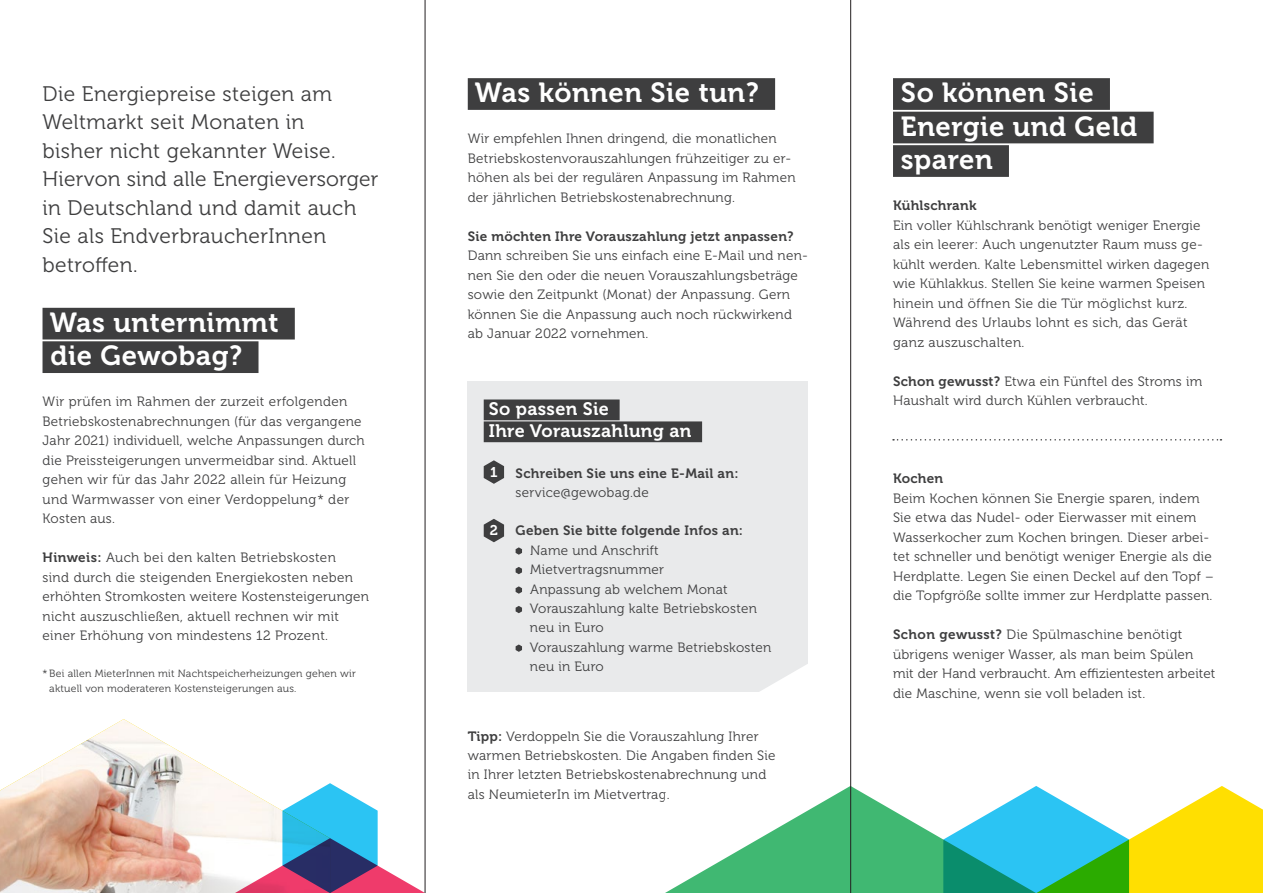
<style>
.page{position:relative;width:1263px;height:893px;background:#fff}
.page>*{position:absolute;margin:0;border:0;box-sizing:border-box;transform-origin:0 0}
.t1{font:27.45px/33.5px "Museo 700";letter-spacing:.02em;color:#fff}
._5_1_-_Fliesstext_9{font:21px/28.5px "Museo 300";letter-spacing:.02em;color:#3e3e3f}
.t2{font:18px/21.9px "Museo 700";letter-spacing:.02em;color:#fff}
._5_1_-_Fliesstext_9-2{font:14.1px "Museo 700";color:#fff}
._5_1_-_Fliesstext_9-3{font:13.5px/19.5px "Museo 300";letter-spacing:.02em;color:#3e3e3f}
._5_1_-_Fliesstext_9-4{font:13.5px "Museo 700";letter-spacing:.02em;color:#3e3e3f}
._5_1_-_Fliesstext_9-5{font:10.5px/15px "Museo 300";letter-spacing:.02em;color:#3e3e3f}
.s1{font-family:"Museo 700"}
</style>
<div class="page">
<div style="left:468px;top:381px;width:340px;height:310px;background:#e9eaeb"></div>
<div style="left:468px;top:78px;width:307px;height:32px;background:#3e3e3f"></div>
<svg style="left:516px;top:547px;width:6px;height:8px"></svg>
<svg style="left:516px;top:567px;width:6px;height:7px"></svg>
<svg style="left:516px;top:586px;width:6px;height:8px"></svg>
<svg style="left:516px;top:606px;width:6px;height:7px"></svg>
<svg style="left:516px;top:644px;width:6px;height:8px"></svg>
<div style="left:484px;top:399px;width:136px;height:21px;background:#3e3e3f"></div>
<div style="left:484px;top:421px;width:218px;height:21px;background:#3e3e3f"></div>
<div style="left:43px;top:308px;width:252px;height:31px;background:#3e3e3f"></div>
<div style="left:43px;top:341px;width:215px;height:32px;background:#3e3e3f"></div>
<div style="left:893px;top:78px;width:217px;height:32px;background:#3e3e3f"></div>
<div style="left:893px;top:112px;width:260px;height:31px;background:#3e3e3f"></div>
<div style="left:893px;top:145px;width:116px;height:32px;background:#3e3e3f"></div>
<img style="left:0;top:719px;width:235px;height:174px">
<svg style="left:665px;top:661px;width:598px;height:232px"></svg>
<svg style="left:124px;top:783px;width:301px;height:110px"></svg>
<svg style="left:893px;top:439px;width:328px;height:2px"></svg>
<svg style="left:484px;top:460px;width:20px;height:24px"></svg>
<svg style="left:484px;top:519px;width:20px;height:23px"></svg>
<hr style="left:425px;top:0;width:1px;height:893px;background:#231f20">
<hr style="left:850px;top:0;width:1px;height:893px;background:#231f20">
<p class="_5_1_-_Fliesstext_9" style="left:43px;top:80px;width:337px">Die Energiepreise steigen am<br>Weltmarkt seit Monaten in<br>bisher nicht gekannter Weise.<br>Hiervon sind alle Energieversorger in Deutschland und damit auch<br>Sie als EndverbraucherInnen betroffen.</p>
<p class="t1" style="left:50px;top:306px;width:230px">Was unternimmt</p>
<p class="t1" style="left:50px;top:339px;width:193px">die Gewobag?</p>
<p class="_5_1_-_Fliesstext_9-3" style="left:43px;top:392px;width:324px">Wir prüfen im Rahmen der zurzeit erfolgenden Betriebskostenabrechnungen (für das vergangene Jahr 2021) individuell, welche Anpassungen durch die Preissteigerungen unvermeidbar sind. Aktuell gehen wir für das Jahr 2022 allein für Heizung und Warmwasser von einer Verdoppelung* der Kosten aus.</p>
<p class="_5_1_-_Fliesstext_9-3" style="left:43px;top:548px;width:328px"><span class="s1">Hinweis:</span> Auch bei den kalten Betriebskosten<br>sind durch die steigenden Energiekosten neben erhöhten Stromkosten weitere Kostensteigerungen nicht auszuschließen, aktuell rechnen wir mit einer Erhöhung von mindestens 12 Prozent.</p>
<p class="_5_1_-_Fliesstext_9-5" style="left:49px;top:666px;width:308px;text-indent:-7px">* Bei allen MieterInnen mit Nachtspeicherheizungen gehen wir aktuell von moderateren Kostensteigerungen aus.</p>
<p class="t1" style="left:475px;top:76px;width:285px">Was können Sie tun?</p>
<p class="_5_1_-_Fliesstext_9-3" style="left:468px;top:129px;width:329px">Wir empfehlen Ihnen dringend, die monatlichen Betriebskostenvorauszahlungen frühzeitiger zu er&shy;höhen als bei der regulären Anpassung im Rahmen der jährlichen Betriebskostenabrechnung.</p>
<p class="_5_1_-_Fliesstext_9-3" style="left:468px;top:227px;width:342px"><span class="s1">Sie möchten Ihre Vorauszahlung jetzt anpassen?<br></span>Dann schreiben Sie uns einfach eine E-Mail und nen&shy;nen Sie den oder die neuen Vorauszahlungsbeträge sowie den Zeitpunkt (Monat) der Anpassung. Gern können Sie die Anpassung auch noch rückwirkend ab Januar 2022 vornehmen.</p>
<p class="t2" style="left:489px;top:398px;width:204px">So passen Sie<br>Ihre Vorauszahlung an</p>
<p class="_5_1_-_Fliesstext_9-2" style="left:490px;top:464px;width:9px">1</p>
<p class="_5_1_-_Fliesstext_9-2" style="left:490px;top:522px;width:10px">2</p>
<p class="_5_1_-_Fliesstext_9-4" style="left:516px;top:466px;width:224px">Schreiben Sie uns eine E-Mail an:</p>
<p class="_5_1_-_Fliesstext_9-3" style="left:516px;top:483px;width:135px">service@gewobag.de</p>
<p class="_5_1_-_Fliesstext_9-4" style="left:516px;top:523px;width:229px">Geben Sie bitte folgende Infos an:</p>
<p class="_5_1_-_Fliesstext_9-3" style="left:530px;top:541px;width:130px">Name und Anschrift</p>
<p class="_5_1_-_Fliesstext_9-3" style="left:530px;top:560px;width:135px">Mietvertragsnummer</p>
<p class="_5_1_-_Fliesstext_9-3" style="left:530px;top:580px;width:199px">Anpassung ab welchem Monat</p>
<p class="_5_1_-_Fliesstext_9-3" style="left:530px;top:599px;width:229px">Vorauszahlung kalte Betriebskosten neu in Euro</p>
<p class="_5_1_-_Fliesstext_9-3" style="left:530px;top:638px;width:243px">Vorauszahlung warme Betriebskosten neu in Euro</p>
<p class="_5_1_-_Fliesstext_9-3" style="left:468px;top:727px;width:309px"><span class="s1">Tipp:</span> Verdoppeln Sie die Vorauszahlung Ihrer warmen Betriebskosten. Die Angaben finden Sie in Ihrer letzten Betriebskostenabrechnung und als NeumieterIn im Mietvertrag.</p>
<p class="t1" style="left:901px;top:76px;width:238px">So können Sie<br>Energie und Geld sparen</p>
<p class="_5_1_-_Fliesstext_9-4" style="left:893px;top:198px;width:85px">Kühlschrank</p>
<p class="_5_1_-_Fliesstext_9-3" style="left:893px;top:216px;width:318px">Ein voller Kühlschrank benötigt weniger Energie als ein leerer: Auch ungenutzter Raum muss ge&shy;kühlt werden. Kalte Lebensmittel wirken dagegen wie Kühlakkus. Stellen Sie keine warmen Speisen hinein und öffnen Sie die Tür möglichst kurz.<br>Während des Urlaubs lohnt es sich, das Gerät ganz auszuschalten.</p>
<p class="_5_1_-_Fliesstext_9-3" style="left:893px;top:372px;width:311px"><span class="s1">Schon gewusst?</span> Etwa ein Fünftel des Stroms im<br>Haushalt wird durch Kühlen verbraucht.</p>
<p class="_5_1_-_Fliesstext_9-4" style="left:893px;top:471px;width:52px">Kochen</p>
<p class="_5_1_-_Fliesstext_9-3" style="left:893px;top:489px;width:322px">Beim Kochen können Sie Energie sparen, indem Sie etwa das Nudel- oder Eierwasser mit einem Wasserkocher zum Kochen bringen. Dieser arbei&shy;tet schneller und benötigt weniger Energie als die Herdplatte. Legen Sie einen Deckel auf den Topf – die Topfgröße sollte immer zur Herdplatte passen.</p>
<p class="_5_1_-_Fliesstext_9-3" style="left:893px;top:625px;width:324px"><span class="s1">Schon gewusst?</span> Die Spülmaschine benötigt übrigens weniger Wasser, als man beim Spülen mit der Hand verbraucht. Am effizientesten arbeitet die Maschine, wenn sie voll beladen ist.</p>
</div>
